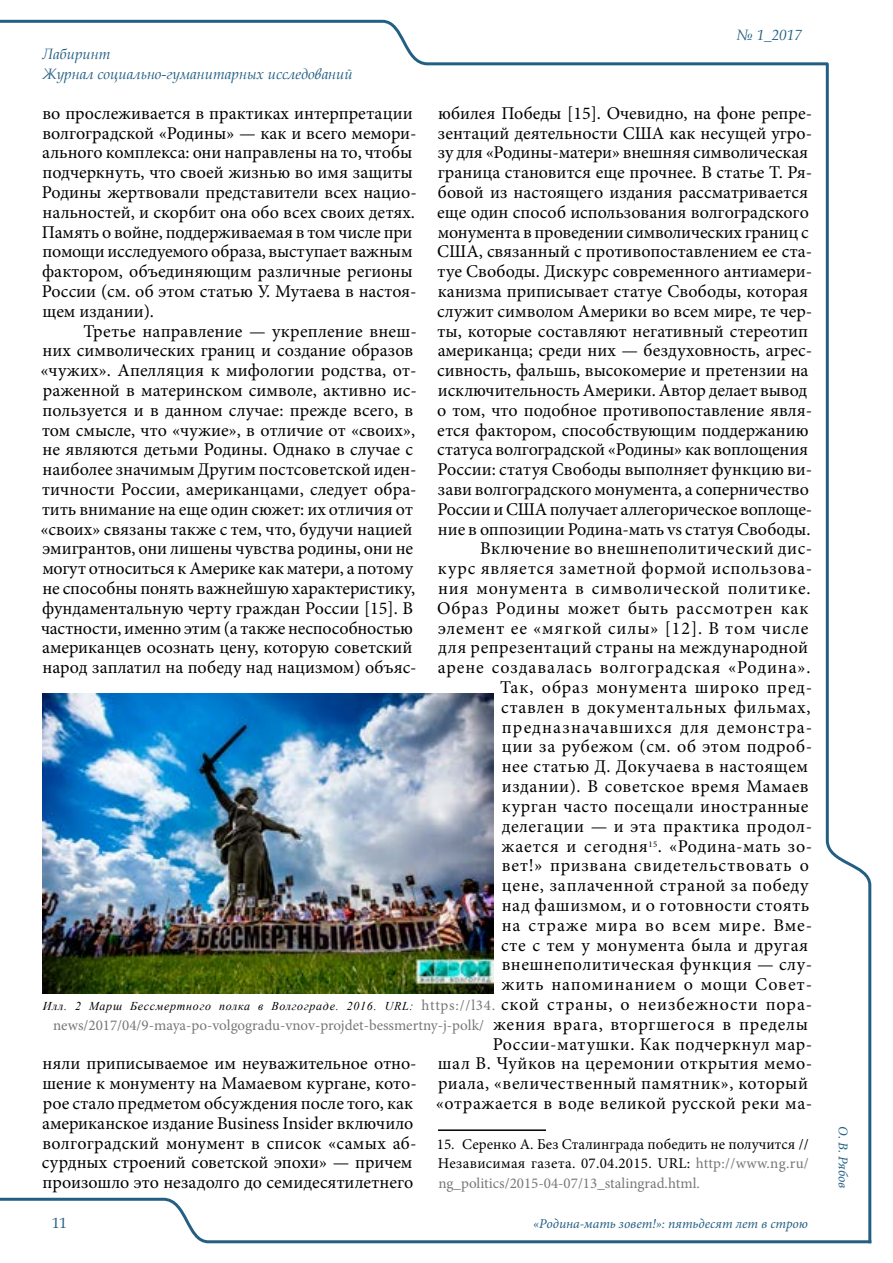
<style>
.page{position:relative;width:893px;height:1263px;background:#fff}
.page>*{position:absolute;margin:0;border:0;box-sizing:border-box;transform-origin:0 0}
.t1{font:18px/19.8px "Minion Pro";letter-spacing:.005em;color:#000}
.t2{font:15px/19.8px "Minion Pro";color:#000;text-align:justify}
.t3{font:15px "Minion Pro";color:#777}
.t4{font:italic 15px/19.8px "Book Antiqua";color:#235f83}
.t5{font:15px "Book Antiqua";color:#235f83}
.t6{font:italic 13.5px "Minion Pro";color:#235f83}
.t7{font:italic 12px "Times New Roman";letter-spacing:.06em;color:#000}
.s1{color:#777}
.s2{font-family:"Minion Pro";font-style:normal;font-size:15px;color:#777}
</style>
<div class="page">
<svg style="left:0;top:19px;width:824px;height:47px"></svg>
<svg style="left:824px;top:62px;width:48px;height:1134px"></svg>
<svg style="left:0;top:1196px;width:872px;height:48px"></svg>
<hr style="left:438px;top:1129px;width:108px;height:2px;background:#000">
<img style="left:43px;top:693px;width:450px;height:300px">
<p class="t4" style="left:43px;top:44px;width:312px">Лабиринт<br>Журнал социально-гуманитарных исследований</p>
<p class="t4" style="left:736px;top:24px;width:67px">№ 1_2017</p>
<p class="t1" style="left:436px;top:103px;width:378px;text-align:right">юбилея Победы [15]. Очевидно, на фоне репре&shy;зентаций деятельности США как несущей угро&shy;зу для «Родины-матери» внешняя символическая граница становится еще прочнее. В статье Т. Ря&shy;бовой из настоящего издания рассматривается еще один способ использования волгоградского монумента в проведении символических границ с США, связанный с противопоставлением ее ста&shy;туе Свободы. Дискурс современного антиамери&shy;канизма приписывает статуе Свободы, которая служит символом Америки во всем мире, те чер&shy;ты, которые составляют негативный стереотип американца; среди них — бездуховность, агрес&shy;сивность, фальшь, высокомерие и претензии на исключительность Америки. Автор делает вывод о том, что подобное противопоставление явля&shy;ется фактором, способствующим поддержанию статуса волгоградской «Родины» как воплощения России: статуя Свободы выполняет функцию ви&shy;зави волгоградского монумента, а соперничество России и США получает аллегорическое воплоще&shy;ние в оппозиции Родина-мать vs статуя Свободы.<br>Включение во внешнеполитический дис-<br>курс является заметной формой использова&shy;ния монумента в символической политике.<br>Образ Родины может быть рассмотрен как элемент ее «мягкой силы» [12]. В том числе для репрезентаций страны на международной арене создавалась волгоградская «Родина».<br>Так, образ монумента широко пред&shy;ставлен в документальных фильмах, предназначавшихся для демонстра-<br>ции за рубежом (см. об этом подроб-<br>нее статью Д. Докучаева в настоящем издании). В советское время Мамаев<br>курган часто посещали иностранные делегации — и эта практика продол-<br>жается и сегодня<sup>15</sup>. «Родина-мать зо-<br>вет!» призвана свидетельствовать о<br>цене, заплаченной страной за победу<br>над фашизмом, и о готовности стоять<br>на страже мира во всем мире. Вме-<br>сте с тем у монумента была и другая внешнеполитическая функция — слу-<br>жить напоминанием о мощи Совет-<br>ской страны, о неизбежности пора-<br>жения врага, вторгшегося в пределы России-матушки. Как подчеркнул мар-<br>шал В. Чуйков на церемонии открытия мемо&shy;риала, «величественный памятник», который «отражается в воде великой русской реки ма-</p>
<p class="t2" style="left:437px;top:1134px;width:374px">15. Серенко А. Без Сталинграда победить не получится // Независимая газета. 07.04.2015. URL: <span class="s1">http://www.ng.ru/ ng_politics/2015-04-07/13_stalingrad.html.</span></p>
<p class="t1" style="left:42px;top:103px;width:376px">во прослеживается в практиках интерпретации волгоградской «Родины» — как и всего мемори&shy;ального комплекса: они направлены на то, чтобы подчеркнуть, что своей жизнью во имя защиты Родины жертвовали представители всех нацио&shy;нальностей, и скорбит она обо всех своих детях.<br>Память о войне, поддерживаемая в том числе при помощи исследуемого образа, выступает важным фактором, объединяющим различные регионы России (см. об этом статью У. Мутаева в настоя&shy;щем издании).</p>
<p class="t1" style="left:40px;top:321px;width:378px;text-indent:43px">Третье направление — укрепление внеш&shy;них символических границ и создание образов «чужих». Апелляция к мифологии родства, от&shy;раженной в материнском символе, активно ис&shy;пользуется и в данном случае: прежде всего, в том смысле, что «чужие», в отличие от «своих», не являются детьми Родины. Однако в случае с наиболее значимым Другим постсоветской иден&shy;тичности России, американцами, следует обра&shy;тить внимание на еще один сюжет: их отличия от «своих» связаны также с тем, что, будучи нацией эмигрантов, они лишены чувства родины, они не могут относиться к Америке как матери, а потому не способны понять важнейшую характеристику, фундаментальную черту граждан России [15]. В частности, именно этим (а также неспособностью американцев осознать цену, которую советский народ заплатил на победу над нацизмом) объяс-</p>
<p class="t7" style="left:43px;top:998px;width:454px">Илл. 2 Марш Бессмертного полка в Волгограде. 2016. URL: <span class="s2">https://l34.</span></p>
<p class="t3" style="left:53px;top:1015px;width:433px">news/2017/04/9-maya-po-volgogradu-vnov-projdet-bessmertny-j-polk/</p>
<p class="t1" style="left:42px;top:1054px;width:376px">няли приписываемое им неуважительное отно&shy;шение к монументу на Мамаевом кургане, кото&shy;рое стало предметом обсуждения после того, как американское издание Business Insider включило волгоградский монумент в список «самых аб&shy;сурдных строений советской эпохи» — причем произошло это незадолго до семидесятилетнего</p>
<p class="t5" style="left:52px;top:1212px;width:16px">11</p>
<p class="t6" style="left:533px;top:1214px;width:276px">«Родина-мать зовет!»: пятьдесят лет в строю</p>
<p class="t6" style="left:852px;top:1126px;width:64px;rotate:90deg">О. В. Рябов</p>
</div>
